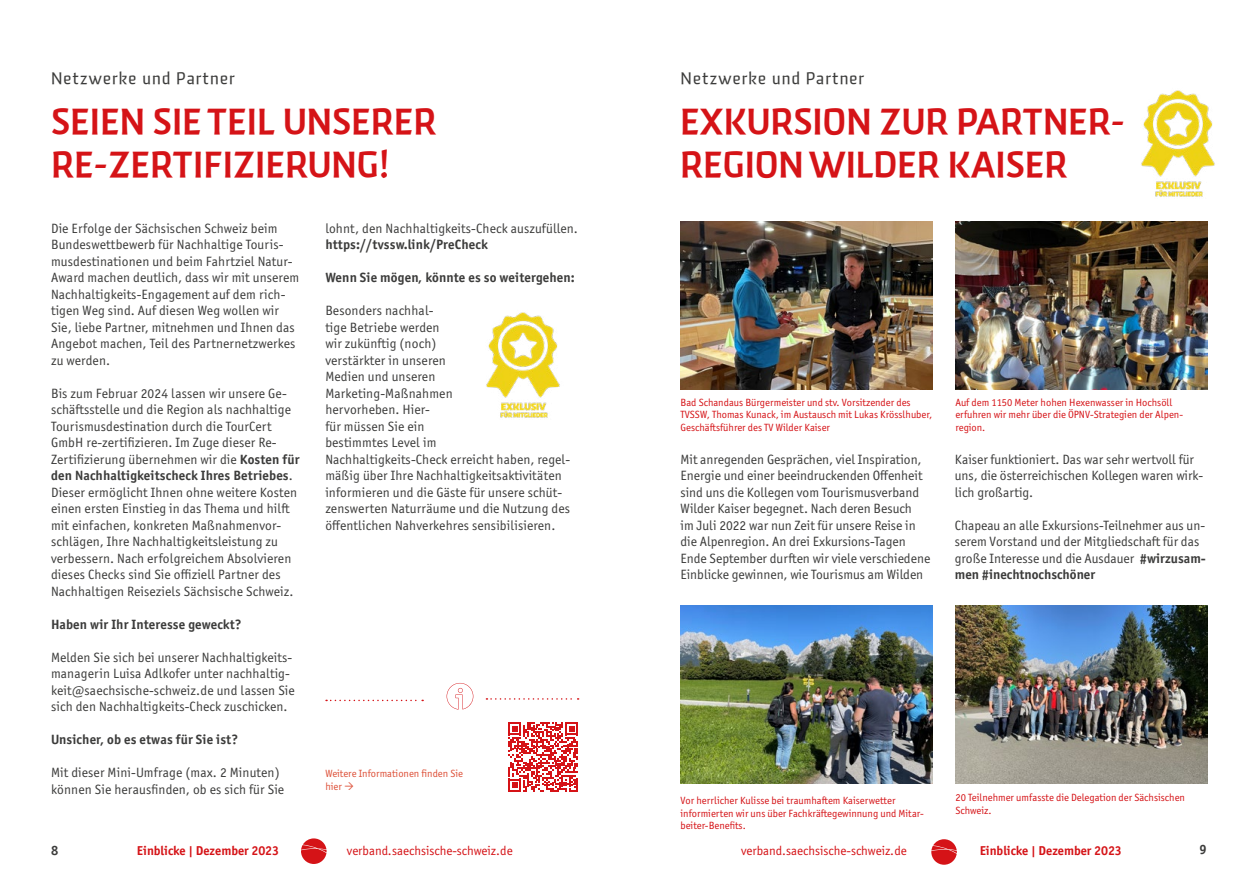
<style>
.page{position:relative;width:1259px;height:893px;background:#fff}
.page>*{position:absolute;margin:0;border:0;box-sizing:border-box;transform-origin:0 0}
.Hauptüberschrift{font:500 36px/43.2px "Skog Sans";color:#d51317}
.Unterüberschrift{font:16.5px "Skog Sans";letter-spacing:.05em;color:#3c3c3b}
.Fließtext{font:13.5px/16.5px "Officina Sans ITC Pro";letter-spacing:.01em;color:#3c3c3b}
.Fließtext-2{font:700 13.5px "Officina Sans ITC Pro";letter-spacing:.01em;color:#3c3c3b}
.t1{font:12.9px "Officina Sans ITC Pro";color:#d51317}
.t2{font:700 12.9px "Officina Sans ITC Pro";color:#d51317}
.BU{font:10.5px/12.6px "Officina Sans ITC Pro";color:#d51317}
.t3{font:10.5px/12.6px "Officina Sans ITC Pro";color:#dd4f37}
.s1{font-weight:700}
</style>
<div class="page">
<svg style="left:301px;top:838px;width:25px;height:26px"></svg>
<svg style="left:931px;top:839px;width:26px;height:26px"></svg>
<img style="left:486px;top:312px;width:74px;height:106px">
<img style="left:1141px;top:90px;width:74px;height:107px">
<svg style="left:508px;top:722px;width:70px;height:70px"></svg>
<svg style="left:446px;top:683px;width:27px;height:27px"></svg>
<svg style="left:326px;top:700px;width:97px;height:1px"></svg>
<svg style="left:486px;top:698px;width:92px;height:2px"></svg>
<img style="left:680px;top:605px;width:252px;height:179px">
<img style="left:955px;top:605px;width:252px;height:179px">
<img style="left:680px;top:221px;width:252px;height:168px">
<img style="left:956px;top:221px;width:252px;height:168px">
<p class="Unterüberschrift" style="left:51px;top:65px;width:185px">Netzwerke und Partner</p>
<p class="Unterüberschrift" style="left:680px;top:65px;width:185px">Netzwerke und Partner</p>
<p class="Hauptüberschrift" style="left:51px;top:99px;width:387px">SEIEN SIE TEIL UNSERER<br>RE-ZERTIFIZIERUNG!</p>
<p class="Hauptüberschrift" style="left:680px;top:99px;width:447px">EXKURSION ZUR PARTNER-<br>REGION WILDER KAISER</p>
<p class="Fließtext" style="left:51px;top:220px;width:250px">Die Erfolge der Sächsischen Schweiz beim Bundeswettbewerb für Nachhaltige Touris&shy;musdestinationen und beim Fahrtziel Natur-Award machen deutlich, dass wir mit unserem Nachhaltigkeits-Engagement auf dem rich&shy;tigen Weg sind. Auf diesen Weg wollen wir Sie, liebe Partner, mitnehmen und Ihnen das Angebot machen, Teil des Partnernetzwerkes zu werden.</p>
<p class="Fließtext" style="left:51px;top:385px;width:250px">Bis zum Februar 2024 lassen wir unsere Ge&shy;schäftsstelle und die Region als nachhaltige Tourismusdestination durch die TourCert GmbH re-zertifizieren. Im Zuge dieser Re-Zertifizierung übernehmen wir die <span class="s1">Kosten für den Nachhaltigkeitscheck Ihres Betriebes</span>.<br>Dieser ermöglicht Ihnen ohne weitere Kosten einen ersten Einstieg in das Thema und hilft mit einfachen, konkreten Maßnahmenvor&shy;schlägen, Ihre Nachhaltigkeitsleistung zu verbessern. Nach erfolgreichem Absolvieren dieses Checks sind Sie offiziell Partner des Nachhaltigen Reiseziels Sächsische Schweiz.</p>
<p class="Fließtext-2" style="left:51px;top:616px;width:192px">Haben wir Ihr Interesse geweckt?</p>
<p class="Fließtext" style="left:51px;top:649px;width:245px">Melden Sie sich bei unserer Nachhaltigkeits&shy;managerin Luisa Adlkofer unter nachhaltig&shy;keit@saechsische-schweiz.de und lassen Sie sich den Nachhaltigkeits-Check zuschicken.</p>
<p class="Fließtext-2" style="left:51px;top:731px;width:189px">Unsicher, ob es etwas für Sie ist?</p>
<p class="Fließtext" style="left:51px;top:764px;width:235px">Mit dieser Mini-Umfrage (max. 2 Minuten) können Sie herausfinden, ob es sich für Sie</p>
<p class="Fließtext" style="left:325px;top:220px;width:254px">lohnt, den Nachhaltigkeits-Check auszufüllen. <span class="s1">https://tvssw.link/PreCheck</span></p>
<p class="Fließtext-2" style="left:325px;top:269px;width:251px">Wenn Sie mögen, könnte es so weitergehen:</p>
<p class="Fließtext" style="left:325px;top:302px;width:246px">Besonders nachhal-<br>tige Betriebe werden<br>wir zukünftig (noch)<br>verstärkter in unseren<br>Medien und unseren<br>Marketing-Maßnahmen<br>hervorheben. Hier-<br>für müssen Sie ein<br>bestimmtes Level im<br>Nachhaltigkeits-Check erreicht haben, regel&shy;mäßig über Ihre Nachhaltigkeitsaktivitäten informieren und die Gäste für unsere schüt&shy;zenswerten Naturräume und die Nutzung des öffentlichen Nahverkehres sensibilisieren.</p>
<p class="t3" style="left:325px;top:767px;width:139px">Weitere Informationen finden Sie hier</p>
<p class="BU" style="left:680px;top:396px;width:253px">Bad Schandaus Bürgermeister und stv. Vorsitzender des<br>TVSSW, Thomas Kunack, im Austausch mit Lukas Krösslhuber,<br>Geschäftsführer des TV Wilder Kaiser</p>
<p class="BU" style="left:955px;top:396px;width:229px">Auf dem 1150 Meter hohen Hexenwasser in Hochsöll erfuhren wir mehr über die ÖPNV-Strategien der Alpen&shy;region.</p>
<p class="Fließtext" style="left:680px;top:451px;width:251px">Mit anregenden Gesprächen, viel Inspiration, Energie und einer beeindruckenden Offenheit sind uns die Kollegen vom Tourismusverband Wilder Kaiser begegnet. Nach deren Besuch<br>im Juli 2022 war nun Zeit für unsere Reise in die Alpenregion. An drei Exkursions-Tagen Ende September durften wir viele verschiedene Einblicke gewinnen, wie Tourismus am Wilden</p>
<p class="Fließtext" style="left:955px;top:451px;width:250px">Kaiser funktioniert. Das war sehr wertvoll für uns, die österreichischen Kollegen waren wirk&shy;lich großartig.</p>
<p class="Fließtext" style="left:955px;top:517px;width:253px">Chapeau an alle Exkursions-Teilnehmer aus un&shy;serem Vorstand und der Mitgliedschaft für das große Interesse und die Ausdauer <span class="s1">#wirzusam&shy;men #inechtnochschöner</span></p>
<p class="BU" style="left:680px;top:794px;width:245px">Vor herrlicher Kulisse bei traumhaftem Kaiserwetter informierten wir uns über Fachkräftegewinnung und Mitar&shy;beiter-Benefits.</p>
<p class="BU" style="left:955px;top:791px;width:231px">20 Teilnehmer umfasste die Delegation der Sächsischen<br>Schweiz.</p>
<p class="Fließtext-2" style="left:51px;top:841px;width:9px">8</p>
<p class="t2" style="left:137px;top:843px;width:144px">Einblicke | Dezember 2023</p>
<p class="t1" style="left:347px;top:843px;width:167px">verband.saechsische-schweiz.de</p>
<p class="t1" style="left:741px;top:843px;width:167px">verband.saechsische-schweiz.de</p>
<p class="t2" style="left:979px;top:843px;width:144px">Einblicke | Dezember 2023</p>
<p class="Fließtext-2" style="left:1199px;top:841px;width:9px">9</p>
</div>
